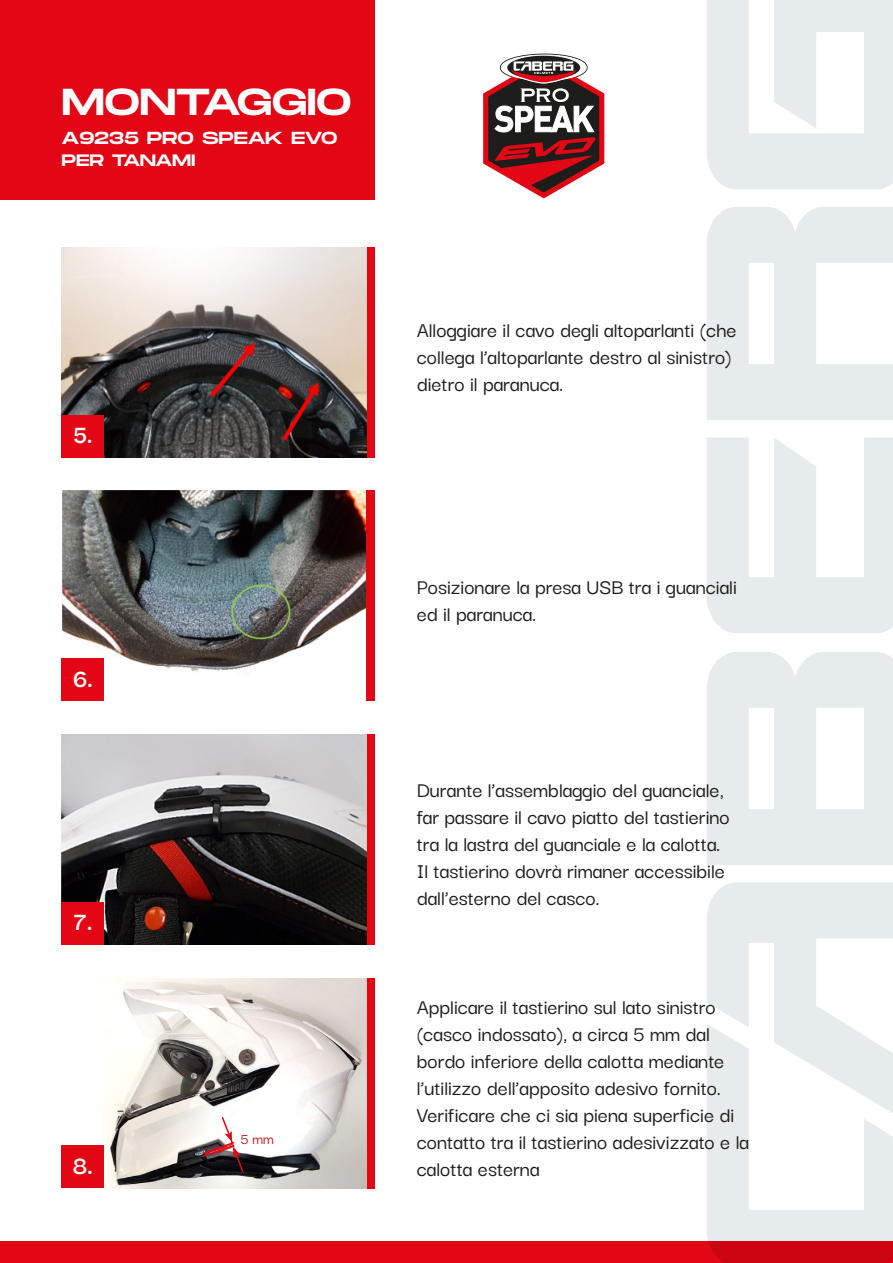
<style>
.page{position:relative;width:893px;height:1263px;background:#fff}
.page>*{position:absolute;margin:0;border:0;box-sizing:border-box;transform-origin:0 0}
.t1{font:37.5px "Monument Extended";letter-spacing:-.015em;color:#fff}
.t2{font:700 27px "Darker Grotesque";color:#fff}
.t3{font:500 22.5px/27px "Darker Grotesque";color:#1d1d1b}
.t4{font:17.4px "Monument Extended";letter-spacing:-.01em;color:#fff}
.t5{font:16.5px "Monument Extended";letter-spacing:-.035em;color:#fff}
.t6{font:500 15.9px "Darker Grotesque";color:#cd171a}
</style>
<div class="page">
<div style="left:0;top:0;width:374px;height:200px;background:#e30614"></div>
<div style="left:0;top:1242px;width:893px;height:21px;background:#e30614"></div>
<svg style="left:707px;top:652px;width:186px;height:213px"></svg>
<svg style="left:707px;top:437px;width:186px;height:196px"></svg>
<svg style="left:707px;top:207px;width:186px;height:213px"></svg>
<svg style="left:707px;top:0;width:186px;height:189px"></svg>
<svg style="left:707px;top:882px;width:186px;height:381px"></svg>
<svg style="left:483px;top:56px;width:122px;height:143px"></svg>
<div style="left:366px;top:247px;width:9px;height:210px;background:#e30614"></div>
<img style="left:62px;top:247px;width:304px;height:210px">
<div style="left:62px;top:415px;width:42px;height:42px;background:#e30614"></div>
<div style="left:366px;top:491px;width:9px;height:210px;background:#e30614"></div>
<div style="left:366px;top:734px;width:9px;height:210px;background:#e30614"></div>
<img style="left:62px;top:491px;width:304px;height:183px">
<img style="left:62px;top:734px;width:304px;height:210px">
<div style="left:62px;top:658px;width:42px;height:43px;background:#e30614"></div>
<div style="left:62px;top:902px;width:42px;height:42px;background:#e30614"></div>
<div style="left:366px;top:978px;width:9px;height:210px;background:#e30614"></div>
<img style="left:104px;top:978px;width:262px;height:210px">
<div style="left:62px;top:1145px;width:42px;height:43px;background:#e30614"></div>
<div style="left:235px;top:1130px;width:44px;height:18px;background:#fff"></div>
<svg style="left:201px;top:1115px;width:44px;height:59px"></svg>
<p class="t1" style="left:62px;top:74px;width:292px">MONTAGGIO</p>
<p class="t4" style="left:62px;top:125px;width:277px">A9235 PRO SPEAK EVO</p>
<p class="t5" style="left:62px;top:148px;width:135px">PER TANAMI</p>
<p class="t2" style="left:73px;top:418px;width:21px">5.</p>
<p class="t2" style="left:73px;top:662px;width:22px">6.</p>
<p class="t2" style="left:73px;top:905px;width:21px">7.</p>
<p class="t2" style="left:73px;top:1149px;width:22px">8.</p>
<p class="t6" style="left:241px;top:1129px;width:35px">5 mm</p>
<p class="t3" style="left:417px;top:316px;width:321px">Alloggiare il cavo degli altoparlanti (che collega l’altoparlante destro al sinistro) dietro il paranuca.</p>
<p class="t3" style="left:417px;top:573px;width:322px">Posizionare la presa USB tra i guanciali ed il paranuca.</p>
<p class="t3" style="left:417px;top:776px;width:315px">Durante l’assemblaggio del guanciale, far passare il cavo piatto del tastierino tra la lastra del guanciale e la calotta.<br>Il tastierino dovrà rimaner accessibile dall’esterno del casco.</p>
<p class="t3" style="left:417px;top:993px;width:309px">Applicare il tastierino sul lato sinistro (casco indossato), a circa 5 mm dal bordo inferiore della calotta mediante l’utilizzo dell’apposito adesivo fornito.</p>
<p class="t3" style="left:417px;top:1101px;width:334px">Verificare che ci sia piena superficie di contatto tra il tastierino adesivizzato e la calotta esterna</p>
</div>
